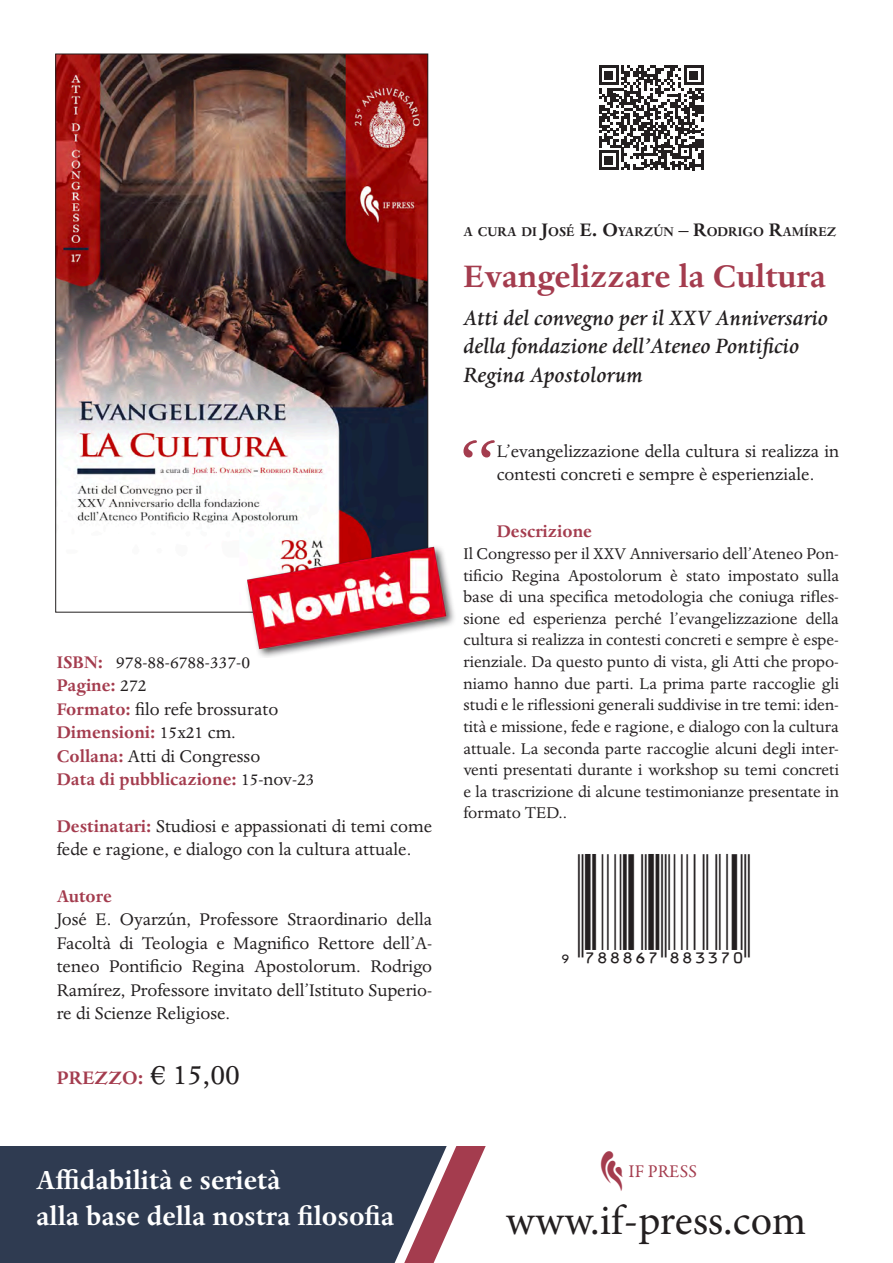
<style>
.page{position:relative;width:893px;height:1263px;background:#fff}
.page>*{position:absolute;margin:0;border:0;box-sizing:border-box;transform-origin:0 0}
.t1{font:97.95px "Dante MT Std";color:#a43c4e}
.t2{font:42px "Minion Pro";color:#231f20}
.t3{font:42px "Beech";color:#a43c4e}
.t4{font:700 36px "Dante MT Std";color:#a43c4e}
.t5{font:700 30px/36px "Dante MT Std";color:#fff}
.t6{font:30px "ID Automation SUPCEANM";color:#231f20}
.t7{font:italic 500 24px/28.8px "Dante MT Std";color:#231f20}
.t8{font:700 21px "Dante MT Std";color:#a43c4e}
.t9{font:19.5px/23.4px "Dante MT Std";color:#231f20}
.t10{font:700 19.5px "Dante MT Std";color:#a43c4e}
.t11{font:18px/21.6px "Dante MT Std";color:#231f20;text-align:justify}
.t12{font:18px "Garamond Premr Pro";letter-spacing:.01em;color:#a43c4e}
.t13{font:700 14.7px "Dante MT Std";color:#231f20}
.s1{font-weight:700;color:#a43c4e}
.s2{font-weight:400;font-size:33px;color:#231f20}
.s3{font-size:21px}
</style>
<div class="page">
<div style="left:0;top:1146px;width:404px;height:117px;background:#2f3b51"></div>
<img style="left:57px;top:56px;width:369px;height:488px">
<img style="left:244px;top:544px;width:211px;height:114px">
<svg style="left:599px;top:65px;width:105px;height:105px"></svg>
<hr style="left:701px;top:150px;width:3px;height:20px;background:#231f20">
<svg style="left:404px;top:1146px;width:30px;height:117px;fill:#2f3b51"></svg>
<svg style="left:434px;top:1146px;width:52px;height:116px"></svg>
<p class="t9" style="left:57px;top:650px;width:259px"><span class="s1">ISBN:</span> 978-88-6788-337-0<br><span class="s1">Pagine:</span> 272<br><span class="s1">Formato:</span> filo refe brossurato<br><span class="s1">Dimensioni:</span> 15x21 cm.<br><span class="s1">Collana:</span> Atti di Congresso<br><span class="s1">Data di pubblicazione:</span> 15-nov-23</p>
<p class="t9" style="left:57px;top:814px;width:377px"><span class="s1">Destinatari:</span> Studiosi e appassionati di temi come fede e ragione, e dialogo con la cultura attuale.</p>
<p class="t10" style="left:57px;top:886px;width:57px">Autore</p>
<p class="t9" style="left:57px;top:908px;width:377px;text-align:justify">José E. Oyarzún, Professore Straordinario della Facoltà di Teologia e Magnifico Rettore dell’A&shy;teneo Pontificio Regina Apostolorum. Rodrigo Ramírez, Professore invitato dell’Istituto Superio&shy;re di Scienze Religiose.</p>
<p class="t8" style="left:57px;top:1066px;width:185px">PREZZO: <span class="s2">€ 15,00</span></p>
<h3 class="t5" style="left:36px;top:1162px;width:360px">Affidabilità e serietà<br>alla base della nostra filosofia</h3>
<p class="t13" style="left:463px;top:223px;width:375px">A CURA DI <span class="s3">J</span>OSÉ <span class="s3">E. O</span>YARZÚN <span class="s3">– R</span>ODRIGO <span class="s3">R</span>AMÍREZ</p>
<h3 class="t4" style="left:463px;top:257px;width:364px">Evangelizzare la Cultura</h3>
<h3 class="t7" style="left:463px;top:304px;width:366px">Atti del convegno per il XXV Anniversario della fondazione dell’Ateneo Pontificio<br>Regina Apostolorum</h3>
<h1 class="t1" style="left:457px;top:416px;width:41px">“</h1>
<p class="t9" style="left:497px;top:439px;width:344px">L’evangelizzazione della cultura si realizza in contesti concreti e sempre è esperienziale.</p>
<p class="t10" style="left:497px;top:521px;width:97px">Descrizione</p>
<p class="t11" style="left:463px;top:543px;width:377px">Il Congresso per il XXV Anniversario dell’Ateneo Pon&shy;tificio Regina Apostolorum è stato impostato sulla base di una specifica metodologia che coniuga rifles&shy;sione ed esperienza perché l’evangelizzazione della cultura si realizza in contesti concreti e sempre è espe&shy;rienziale. Da questo punto di vista, gli Atti che propo&shy;niamo hanno due parti. La prima parte raccoglie gli studi e le riflessioni generali suddivise in tre temi: iden&shy;tità e missione, fede e ragione, e dialogo con la cultura attuale. La seconda parte raccoglie alcuni degli inter&shy;venti presentati durante i workshop su temi concreti e la trascrizione di alcune testimonianze presentate in formato TED..</p>
<h3 class="t6" style="left:553px;top:922px;width:199px">y(7II8G7*SSNNRK(</h3>
<h2 class="t3" style="left:600px;top:1150px;width:25px">I</h2>
<p class="t12" style="left:628px;top:1160px;width:70px">IF PRESS</p>
<h2 class="t2" style="left:506px;top:1195px;width:302px">www.if-press.com</h2>
</div>
